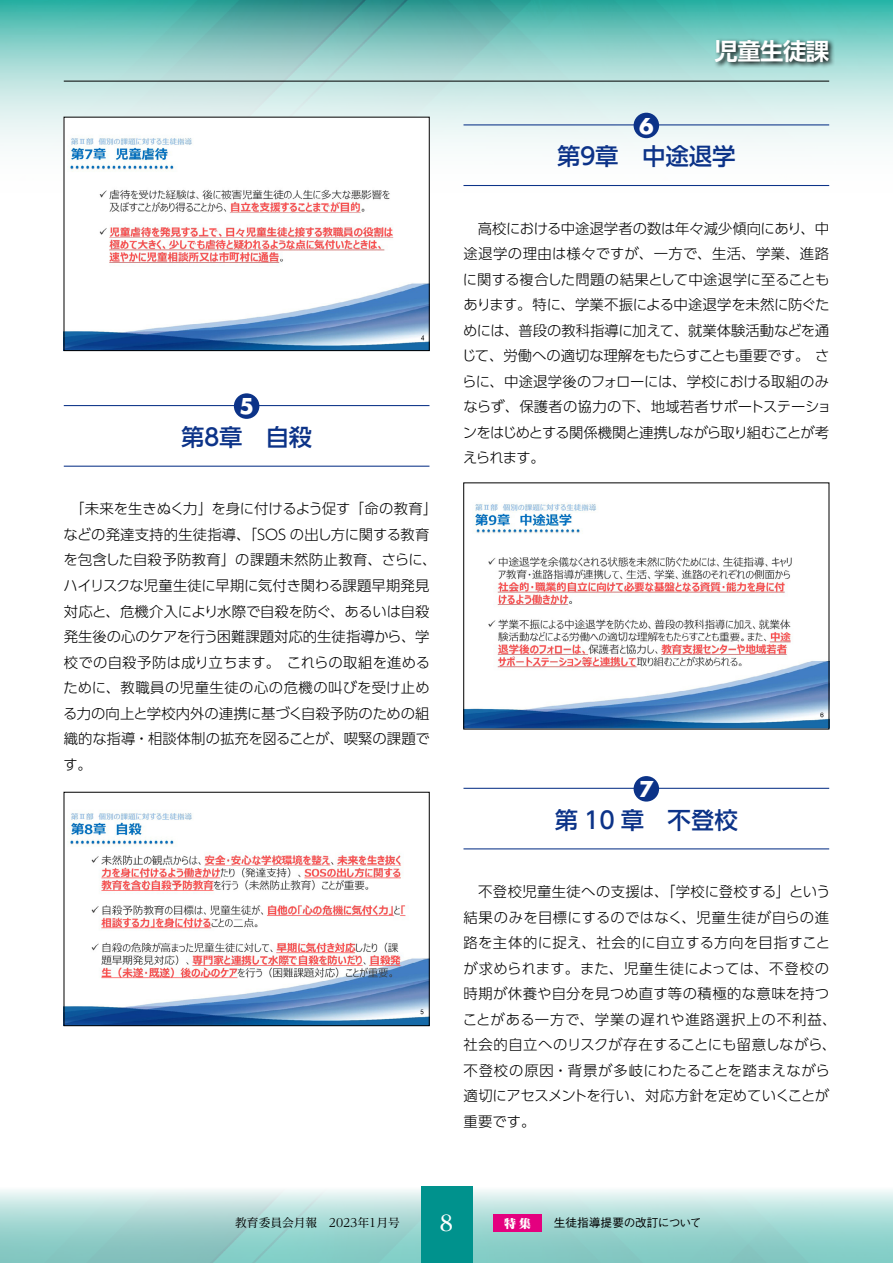
<style>
.page{position:relative;width:893px;height:1263px;background:#fff}
.page>*{position:absolute;margin:0;border:0;box-sizing:border-box;transform-origin:0 0}
.t1{font:500 23.4px "UD Shin Go Pro";color:#0c3388}
.t2{font:700 23.4px "UD Shin Go Pro De";letter-spacing:-.025em;color:#fff}
.t3{font:700 21.3px "Futura Std";color:#fff}
.t4{font:700 21.3px "Reim Pro";color:#fff}
.t5{font:300 14.4px/25.5px "UD Shin Go Pro";color:#000}
.t6{font:300 14.4px/25.5px "UD Shin Go Pro";letter-spacing:.025em;color:#000}
.t7{font:11.7px "Reim Pro";color:#000}
.t8{font:500 11.7px "Gothic BBB Pro";letter-spacing:-.015em;color:#000}
.s1{font-family:"Reim Pro";font-weight:900;color:#fff}
</style>
<div class="page">
<img style="left:0;top:1186px;width:893px;height:77px">
<div style="left:421px;top:1186px;width:51px;height:77px;background:#00928d"></div>
<div style="left:493px;top:1214px;width:49px;height:17px;background:#e4007f"></div>
<img style="left:0;top:0;width:893px;height:206px">
<svg style="left:712px;top:37px;width:122px;height:31px;background:#5d8783"></svg>
<hr style="left:64px;top:81px;width:765px;height:1px;background:#000">
<hr style="left:64px;top:405px;width:365px;height:1px;background:#0c3388">
<hr style="left:64px;top:466px;width:365px;height:1px;background:#0c3388">
<img style="left:66px;top:119px;width:361px;height:230px">
<div style="left:64px;top:117px;width:365px;height:234px;border:1px solid #000"></div>
<div style="left:234px;top:393px;width:25px;height:26px;background:#0c3388;border-radius:50%"></div>
<img style="left:66px;top:813px;width:361px;height:211px">
<div style="left:64px;top:792px;width:365px;height:234px;border:1px solid #000"></div>
<hr style="left:463px;top:124px;width:366px;height:1px;background:#0c3388">
<hr style="left:463px;top:185px;width:366px;height:1px;background:#0c3388">
<hr style="left:463px;top:788px;width:366px;height:1px;background:#0c3388">
<hr style="left:463px;top:848px;width:366px;height:1px;background:#0c3388">
<div style="left:634px;top:113px;width:25px;height:25px;background:#0c3388;border-radius:50%"></div>
<img style="left:465px;top:503px;width:362px;height:224px">
<div style="left:634px;top:776px;width:25px;height:25px;background:#0c3388;border-radius:50%"></div>
<h1 class="t2" style="left:715px;top:32px;width:116px">児童生徒課</h1>
<h2 class="t3" style="left:239px;top:392px;width:16px">5</h2>
<h1 class="t1" style="left:181px;top:418px;width:133px">第８章　自殺</h1>
<p class="t5" style="left:63px;top:496px;width:376px">　「未来を生きぬく力」を身に付けるよう促す「命の教育」などの発達支持的生徒指導、「SOS の出し方に関する教育を包含した自殺予防教育」の課題未然防止教育、さらに、ハイリスクな児童生徒に早期に気付き関わる課題早期発見対応と、危機介入により水際で自殺を防ぐ、あるいは自殺発生後の心のケアを行う困難課題対応的生徒指導から、学校での自殺予防は成り立ちます。 これらの取組を進めるために、教職員の児童生徒の心の危機の叫びを受け止める力の向上と学校内外の連携に基づく自殺予防のための組織的な指導・相談体制の拡充を図ることが、喫緊の課題です。</p>
<h2 class="t3" style="left:639px;top:111px;width:16px">6</h2>
<h1 class="t1" style="left:557px;top:137px;width:180px">第９章　中途退学</h1>
<p class="t5" style="left:462px;top:215px;width:371px">　高校における中途退学者の数は年々減少傾向にあり、中途退学の理由は様々ですが、一方で、生活、学業、進路に関する複合した問題の結果として中途退学に至ることもあります。特に、学業不振による中途退学を未然に防ぐためには、普段の教科指導に加えて、就業体験活動などを通じて、労働への適切な理解をもたらすことも重要です。 さらに、中途退学後のフォローには、学校における取組のみならず、保護者の協力の下、地域若者サポートステーションをはじめとする関係機関と連携しながら取り組むことが考えられます。</p>
<h2 class="t3" style="left:639px;top:775px;width:16px">7</h2>
<h1 class="t1" style="left:555px;top:801px;width:184px">第 10 章　不登校</h1>
<p class="t6" style="left:463px;top:878px;width:375px">　不登校児童生徒への支援は、「学校に登校する」という結果のみを目標にするのではなく、児童生徒が自らの進路を主体的に捉え、社会的に自立する方向を目指すことが求められます。また、児童生徒によっては、不登校の時期が休養や自分を見つめ直す等の積極的な意味を持つことがある一方で、学業の遅れや進路選択上の不利益、社会的自立へのリスクが存在することにも留意しながら、不登校の原因・背景が多岐にわたることを踏まえながら適切にアセスメントを行い、対応方針を定めていくことが重要です。</p>
<p class="t7" style="left:235px;top:1213px;width:178px">教育委員会月報　2023年1月号　</p>
<h2 class="t4" style="left:440px;top:1205px;width:15px">8</h2>
<p class="t8" style="left:505px;top:1213px;width:198px"><span class="s1">特 集</span> 　生徒指導提要の改訂について</p>
</div>
